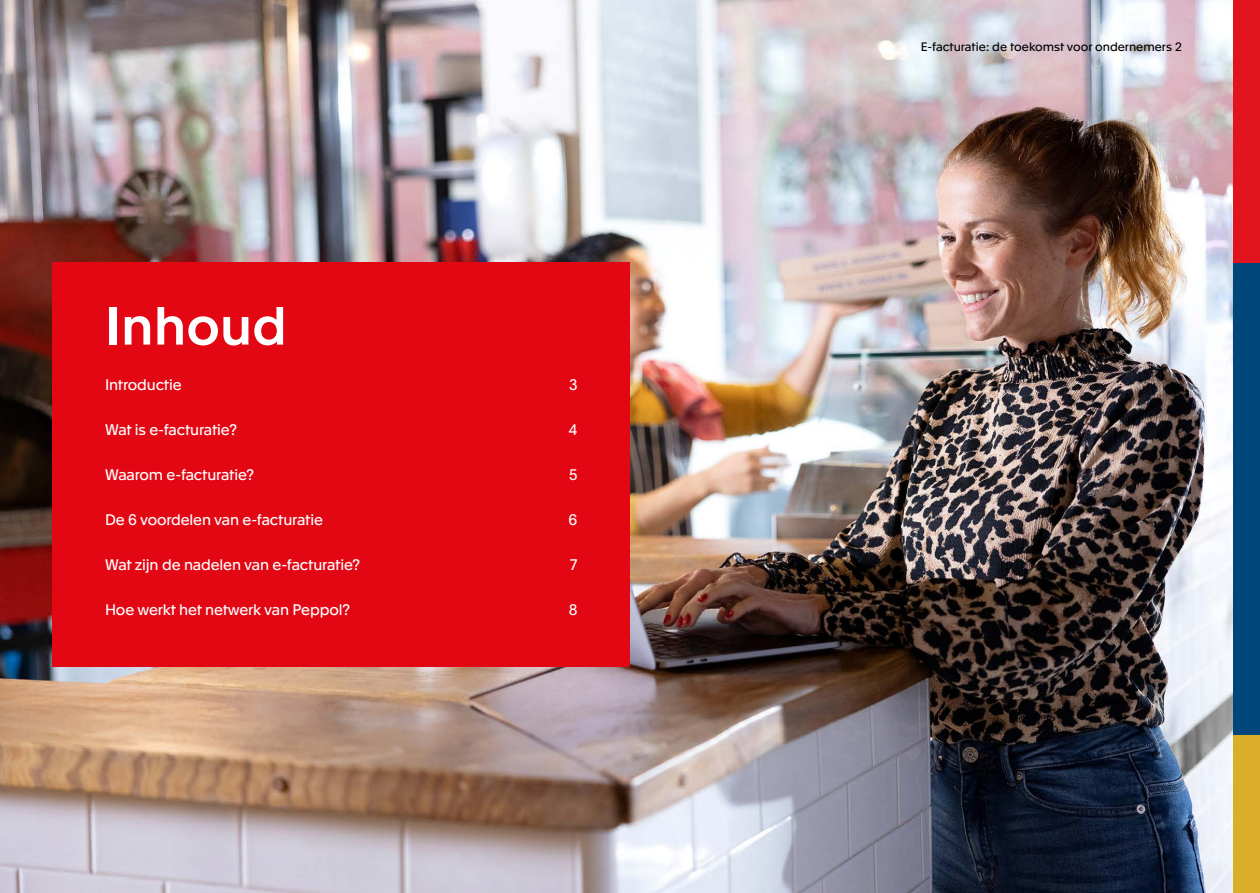
<style>
.page{position:relative;width:1260px;height:893px;background:#fff}
.page>*{position:absolute;margin:0;border:0;box-sizing:border-box;transform-origin:0 0}
.t1{font:500 52.5px "Apax";color:#fff}
.t2{font:15px "Apax";letter-spacing:-.01em;color:#fff}
.t3{font:12px "Apax";color:#000}
</style>
<div class="page">
<img style="left:0;top:0;width:1233px;height:892px">
<div style="left:1233px;top:0;width:27px;height:262px;background:#e1141d"></div>
<div style="left:1233px;top:262px;width:27px;height:473px;background:#00467b"></div>
<div style="left:1233px;top:735px;width:27px;height:157px;background:#dbae29"></div>
<div style="left:52px;top:262px;width:578px;height:405px;background:#e30613"></div>
<h1 class="t1" style="left:105px;top:288px;width:183px">Inhoud</h1>
<p class="t2" style="left:105px;top:373px;width:78px">Introductie</p>
<p class="t2" style="left:569px;top:373px;width:10px">3</p>
<p class="t2" style="left:105px;top:418px;width:134px">Wat is e-facturatie?</p>
<p class="t2" style="left:569px;top:418px;width:10px">4</p>
<p class="t2" style="left:105px;top:463px;width:151px">Waarom e-facturatie?</p>
<p class="t2" style="left:569px;top:463px;width:10px">5</p>
<p class="t2" style="left:105px;top:508px;width:220px">De 6 voordelen van e-facturatie</p>
<p class="t2" style="left:569px;top:508px;width:10px">6</p>
<p class="t2" style="left:105px;top:553px;width:257px">Wat zijn de nadelen van e-facturatie?</p>
<p class="t2" style="left:570px;top:553px;width:9px">7</p>
<p class="t2" style="left:105px;top:598px;width:246px">Hoe werkt het netwerk van Peppol?</p>
<p class="t2" style="left:569px;top:598px;width:10px">8</p>
<p class="t3" style="left:921px;top:38px;width:262px">E-facturatie: de toekomst voor ondernemers 2</p>
</div>
